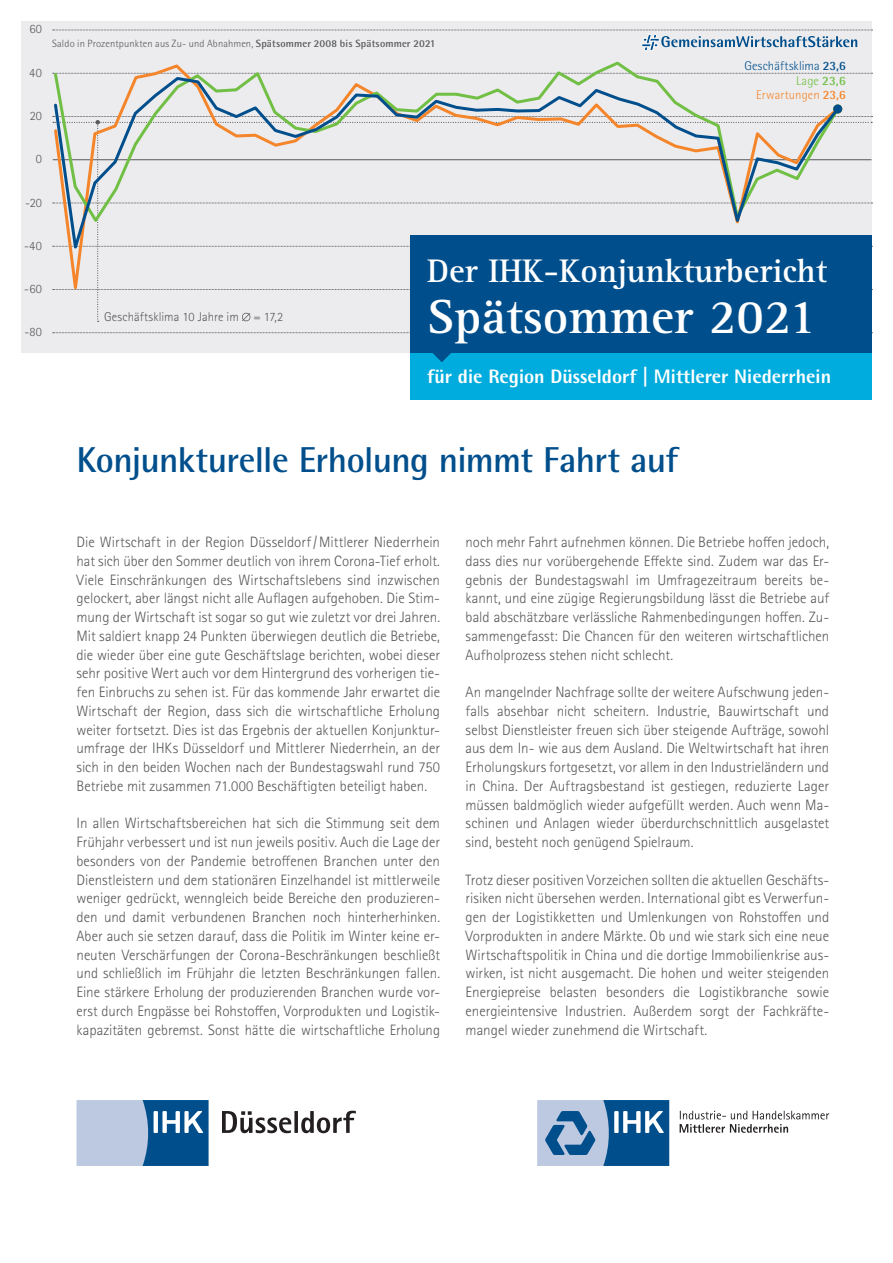
<style>
.page{position:relative;width:893px;height:1263px;background:#fff}
.page>*{position:absolute;margin:0;border:0;box-sizing:border-box;transform-origin:0 0}
.t1{font:700 49.5px "Rotis Serif";color:#fff}
.t2{font:700 36px "Rotis Semi Sans Pro";letter-spacing:-.02em;color:#004f8c}
.t3{font:700 33.75px "Rotis Serif";color:#fff}
.t4{font:800 19.5px "Rotis Semi Sans Pro";color:#fff}
.t5{font:300 15px/18.8px "Rotis Sans Serif Pro";color:#57585a;text-align:justify}
.t6{font:300 12.75px "Rotis Sans Serif Pro";letter-spacing:.01em;color:#57585a}
.t7{font:300 12.75px "Rotis Semi Sans Pro";letter-spacing:.01em;color:#004f8c}
.t8{font:300 12.75px "Rotis Semi Sans Pro";letter-spacing:.005em;color:#f5852a}
.t9{font:300 12.75px "Rotis Semi Sans Pro";color:#71bf44}
.t10{font:300 10.5px "Rotis Semi Sans Pro";letter-spacing:.01em;color:#57585a}
.s1{font-weight:700}
</style>
<div class="page">
<div style="left:21px;top:21px;width:851px;height:332px;background:#ececee"></div>
<svg style="left:842px;top:73px;width:30px;height:1px"></svg>
<hr style="left:53px;top:159px;width:818px;height:1px;background:#57585a">
<svg style="left:53px;top:332px;width:357px;height:1px"></svg>
<svg style="left:537px;top:1100px;width:132px;height:66px;background:#5d8cb5"></svg>
<svg style="left:680px;top:1111px;width:149px;height:22px"></svg>
<svg style="left:77px;top:1100px;width:132px;height:66px;background:#739abf"></svg>
<svg style="left:222px;top:1111px;width:134px;height:22px"></svg>
<svg style="left:52px;top:61px;width:790px;height:14px"></svg>
<svg style="left:52px;top:75px;width:790px;height:186px"></svg>
<div style="left:833px;top:104px;width:9px;height:9px;background:#004f8c;border-radius:50%"></div>
<div style="left:410px;top:353px;width:462px;height:47px;background:#00acdd"></div>
<div style="left:410px;top:236px;width:462px;height:117px;background:#004f8c"></div>
<svg style="left:433px;top:353px;width:18px;height:9px"></svg>
<svg style="left:53px;top:30px;width:819px;height:21px"></svg>
<p class="t6" style="left:29px;top:22px;width:14px">60</p>
<p class="t6" style="left:29px;top:65px;width:14px">40</p>
<p class="t6" style="left:30px;top:108px;width:14px">20</p>
<p class="t6" style="left:36px;top:152px;width:8px">0</p>
<p class="t6" style="left:25px;top:195px;width:18px">-20</p>
<p class="t6" style="left:24px;top:238px;width:20px">-40</p>
<p class="t6" style="left:24px;top:281px;width:19px">-60</p>
<p class="t6" style="left:24px;top:325px;width:19px">-80</p>
<p class="t10" style="left:52px;top:37px;width:384px">Saldo in Prozentpunkten aus Zu- und Abnahmen, <span class="s1">Spätsommer 2008 bis Spätsommer 2021</span></p>
<p class="t7" style="left:744px;top:58px;width:103px">Geschäftsklima <span class="s1">23,6</span></p>
<p class="t8" style="left:756px;top:87px;width:91px">Erwartungen <span class="s1">23,6</span></p>
<p class="t9" style="left:796px;top:73px;width:51px">Lage <span class="s1">23,6</span></p>
<p class="t6" style="left:104px;top:310px;width:181px">Geschäftsklima 10 Jahre im = 17,2</p>
<h3 class="t3" style="left:427px;top:250px;width:401px">Der IHK-Konjunkturbericht</h3>
<h1 class="t1" style="left:427px;top:287px;width:391px">Spätsommer 2021</h1>
<h3 class="t4" style="left:427px;top:364px;width:405px">für die Region Düsseldorf | Mittlerer Niederrhein</h3>
<h2 class="t2" style="left:77px;top:438px;width:603px">Konjunkturelle Erholung nimmt Fahrt auf</h2>
<p class="t5" style="left:77px;top:533px;width:365px">Die Wirtschaft in der Region Düsseldorf / Mittlerer Niederrhein hat sich über den Sommer deutlich von ihrem Corona-Tief erholt.<br>Viele Einschränkungen des Wirtschaftslebens sind inzwischen gelockert, aber längst nicht alle Auflagen aufgehoben. Die Stim&shy;mung der Wirtschaft ist sogar so gut wie zuletzt vor drei Jahren.<br>Mit saldiert knapp 24 Punkten überwiegen deutlich die Betriebe, die wieder über eine gute Geschäftslage berichten, wobei dieser sehr positive Wert auch vor dem Hintergrund des vorherigen tie&shy;fen Einbruchs zu sehen ist. Für das kommende Jahr erwartet die Wirtschaft der Region, dass sich die wirtschaftliche Erholung weiter fortsetzt. Dies ist das Ergebnis der aktuellen Konjunktur&shy;umfrage der IHKs Düsseldorf und Mittlerer Niederrhein, an der sich in den beiden Wochen nach der Bundestagswahl rund 750<br>Betriebe mit zusammen 71.000 Beschäftigten beteiligt haben.</p>
<p class="t5" style="left:77px;top:814px;width:365px">In allen Wirtschaftsbereichen hat sich die Stimmung seit dem Frühjahr verbessert und ist nun jeweils positiv. Auch die Lage der besonders von der Pandemie betroffenen Branchen unter den Dienstleistern und dem stationären Einzelhandel ist mittlerweile weniger gedrückt, wenngleich beide Bereiche den produzieren&shy;den und damit verbundenen Branchen noch hinterherhinken.<br>Aber auch sie setzen darauf, dass die Politik im Winter keine er&shy;neuten Verschärfungen der Corona-Beschränkungen beschließt und schließlich im Frühjahr die letzten Beschränkungen fallen.<br>Eine stärkere Erholung der produzierenden Branchen wurde vor&shy;erst durch Engpässe bei Rohstoffen, Vorprodukten und Logistik&shy;kapazitäten gebremst. Sonst hätte die wirtschaftliche Erholung</p>
<p class="t5" style="left:466px;top:533px;width:365px">noch mehr Fahrt aufnehmen können. Die Betriebe hoffen jedoch, dass dies nur vorübergehende Effekte sind. Zudem war das Er&shy;gebnis der Bundestagswahl im Umfragezeitraum bereits be&shy;kannt, und eine zügige Regierungsbildung lässt die Betriebe auf bald abschätzbare verlässliche Rahmenbedingungen hoffen. Zu&shy;sammengefasst: Die Chancen für den weiteren wirtschaftlichen Aufholprozess stehen nicht schlecht.</p>
<p class="t5" style="left:466px;top:683px;width:365px">An mangelnder Nachfrage sollte der weitere Aufschwung jeden&shy;falls absehbar nicht scheitern. Industrie, Bauwirtschaft und selbst Dienstleister freuen sich über steigende Aufträge, sowohl aus dem In- wie aus dem Ausland. Die Weltwirtschaft hat ihren Erholungskurs fortgesetzt, vor allem in den Industrieländern und in China. Der Auftragsbestand ist gestiegen, reduzierte Lager müssen baldmöglich wieder aufgefüllt werden. Auch wenn Ma&shy;schinen und Anlagen wieder überdurchschnittlich ausgelastet sind, besteht noch genügend Spielraum.</p>
<p class="t5" style="left:466px;top:870px;width:365px">Trotz dieser positiven Vorzeichen sollten die aktuellen Geschäfts&shy;risiken nicht übersehen werden. International gibt es Verwerfun&shy;gen der Logistikketten und Umlenkungen von Rohstoffen und Vorprodukten in andere Märkte. Ob und wie stark sich eine neue Wirtschaftspolitik in China und die dortige Immobilienkrise aus&shy;wirken, ist nicht ausgemacht. Die hohen und weiter steigenden Energiepreise belasten besonders die Logistikbranche sowie energieintensive Industrien. Außerdem sorgt der Fachkräfte&shy;mangel wieder zunehmend die Wirtschaft.</p>
</div>
